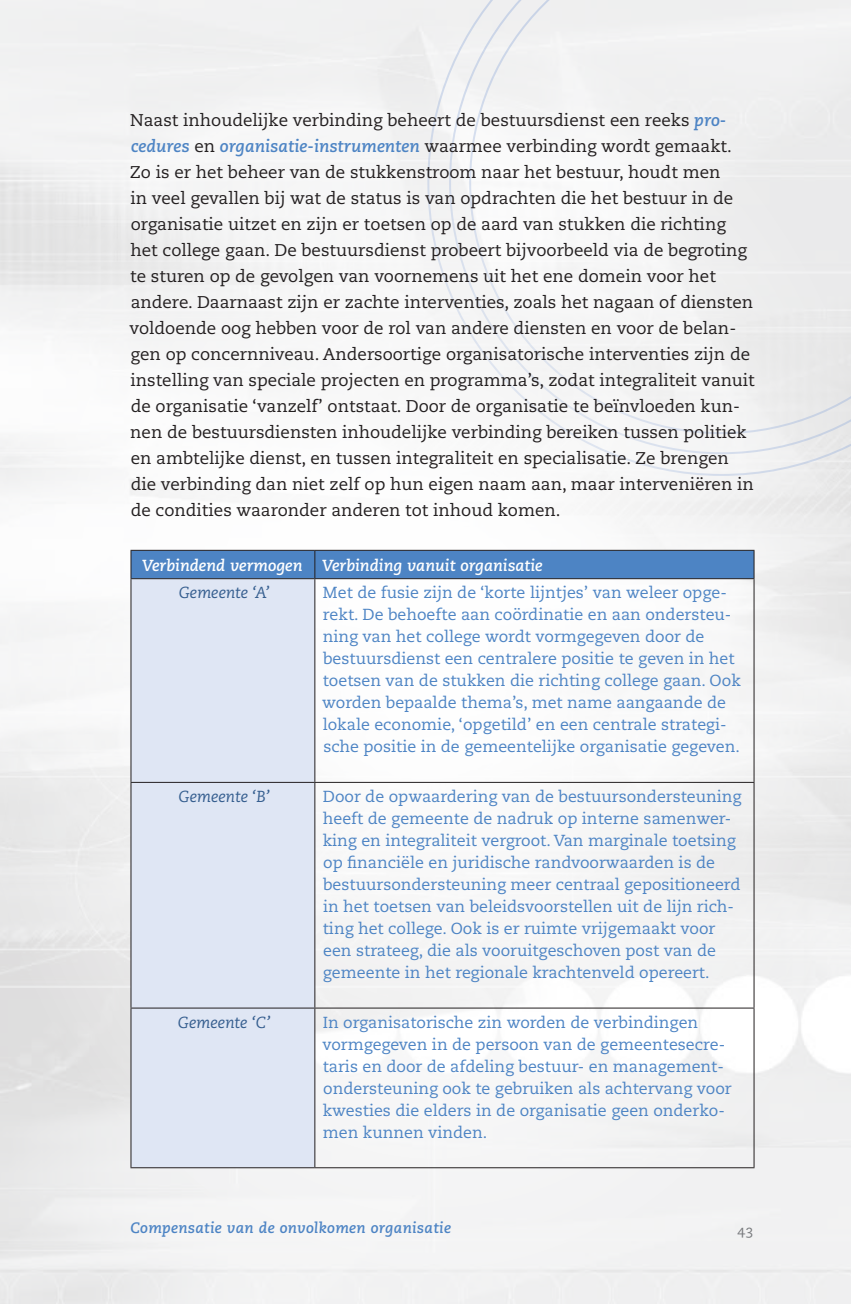
<style>
.page{position:relative;width:851px;height:1304px;background:#fff}
.page>*{position:absolute;margin:0;border:0;box-sizing:border-box;transform-origin:0 0}
.Normal_wrd_1{font:17px/26px "Caecilia Roman Os F";color:#231f20}
.Normal_wrd_1-2{font:16px/22px "Caecilia Roman Os F";color:#4d84c4}
.Normal_wrd_1-3{font:16px "Caecilia Bold Italic Os F";color:#fff}
.Normal_wrd_1-4{font:16px "Caecilia Italic Os F";color:#355e8f}
.kopjes_inhoudsopg{font:15px "Caecilia Bold Italic Os F";letter-spacing:.02em;color:#4d84c4}
.t1{font:14px "Caecilia Roman Os F";color:#76787b}
.s1{font-family:"Caecilia";font-weight:700;font-style:italic;color:#4d84c4}
</style>
<div class="page">
<div style="left:0;top:0;width:850px;height:1304px;background:#f5f5f5"></div>
<svg style="left:0;top:167px;width:43px;height:1137px;fill:#e9eaea"></svg>
<svg style="left:427px;top:0;width:423px;height:476px"></svg>
<div style="left:131px;top:579px;width:183px;height:588px;background:#dfe6f4"></div>
<div style="left:130px;top:550px;width:624px;height:28px;background:#4d84c4"></div>
<hr style="left:130px;top:578px;width:185px;height:1px;background:#231f20">
<hr style="left:130px;top:579px;width:1px;height:203px;background:#231f20">
<hr style="left:315px;top:578px;width:439px;height:1px;background:#231f20">
<hr style="left:314px;top:579px;width:1px;height:203px;background:#231f20">
<hr style="left:753px;top:579px;width:1px;height:203px;background:#231f20">
<hr style="left:130px;top:782px;width:185px;height:1px;background:#231f20">
<hr style="left:130px;top:783px;width:1px;height:225px;background:#231f20">
<hr style="left:315px;top:782px;width:439px;height:1px;background:#231f20">
<hr style="left:314px;top:783px;width:1px;height:225px;background:#231f20">
<hr style="left:753px;top:783px;width:1px;height:225px;background:#231f20">
<hr style="left:130px;top:1008px;width:185px;height:1px;background:#231f20">
<hr style="left:130px;top:1009px;width:1px;height:158px;background:#231f20">
<hr style="left:315px;top:1008px;width:439px;height:1px;background:#231f20">
<hr style="left:314px;top:1009px;width:1px;height:158px;background:#231f20">
<hr style="left:753px;top:1009px;width:1px;height:158px;background:#231f20">
<hr style="left:130px;top:1167px;width:185px;height:1px;background:#231f20">
<hr style="left:315px;top:1167px;width:439px;height:1px;background:#231f20">
<p class="Normal_wrd_1" style="left:129px;top:107px;width:626px">Naast inhoudelijke verbinding beheert de bestuursdienst een reeks <span class="s1">pro&shy;cedures</span> en <span class="s1">organisatie-instrumenten</span> waarmee verbinding wordt gemaakt.<br>Zo is er het beheer van de stukkenstroom naar het bestuur, houdt men<br>in veel gevallen bij wat de status is van opdrachten die het bestuur in de organisatie uitzet en zijn er toetsen op de aard van stukken die richting het college gaan. De bestuursdienst probeert bijvoorbeeld via de begroting te sturen op de gevolgen van voornemens uit het ene domein voor het andere. Daarnaast zijn er zachte interventies, zoals het nagaan of diensten voldoende oog hebben voor de rol van andere diensten en voor de belan&shy;gen op concernniveau. Andersoortige organisatorische interventies zijn de instelling van speciale projecten en programma’s, zodat integraliteit vanuit de organisatie ‘vanzelf’ ontstaat. Door de organisatie te beïnvloeden kun&shy;nen de bestuursdiensten inhoudelijke verbinding bereiken tussen politiek en ambtelijke dienst, en tussen integraliteit en specialisatie. Ze brengen die verbinding dan niet zelf op hun eigen naam aan, maar interveniëren in de condities waaronder anderen tot inhoud komen.</p>
<p class="Normal_wrd_1-3" style="left:142px;top:556px;width:162px">Verbindend vermogen</p>
<p class="Normal_wrd_1-3" style="left:322px;top:556px;width:222px">Verbinding vanuit organisatie</p>
<p class="Normal_wrd_1-4" style="left:179px;top:584px;width:93px">Gemeente ‘A’</p>
<p class="Normal_wrd_1-2" style="left:322px;top:582px;width:420px">Met de fusie zijn de ‘korte lijntjes’ van weleer opge&shy;rekt. De behoefte aan coördinatie en aan ondersteu&shy;ning van het college wordt vormgegeven door de bestuursdienst een centralere positie te geven in het toetsen van de stukken die richting college gaan. Ook worden bepaalde thema’s, met name aangaande de lokale economie, ‘opgetild’ en een centrale strategi&shy;sche positie in de gemeentelijke organisatie gegeven.</p>
<p class="Normal_wrd_1-4" style="left:178px;top:787px;width:93px">Gemeente ‘B’</p>
<p class="Normal_wrd_1-2" style="left:323px;top:786px;width:420px">Door de opwaardering van de bestuursondersteuning heeft de gemeente de nadruk op interne samenwer&shy;king en integraliteit vergroot. Van marginale toetsing op financiële en juridische randvoorwaarden is de bestuursondersteuning meer centraal gepositioneerd in het toetsen van beleidsvoorstellen uit de lijn rich&shy;ting het college. Ook is er ruimte vrijgemaakt voor een strateeg, die als vooruitgeschoven post van de gemeente in het regionale krachtenveld opereert.</p>
<p class="Normal_wrd_1-4" style="left:178px;top:1013px;width:94px">Gemeente ‘C’</p>
<p class="Normal_wrd_1-2" style="left:322px;top:1011px;width:411px">In organisatorische zin worden de verbindingen vormgegeven in de persoon van de gemeentesecre&shy;taris en door de afdeling bestuur- en management&shy;ondersteuning ook te gebruiken als achtervang voor kwesties die elders in de organisatie geen onderko&shy;men kunnen vinden.</p>
<p class="kopjes_inhoudsopg" style="left:130px;top:1219px;width:322px">Compensatie van de onvolkomen organisatie</p>
<p class="t1" style="left:737px;top:1222px;width:17px">43</p>
</div>
